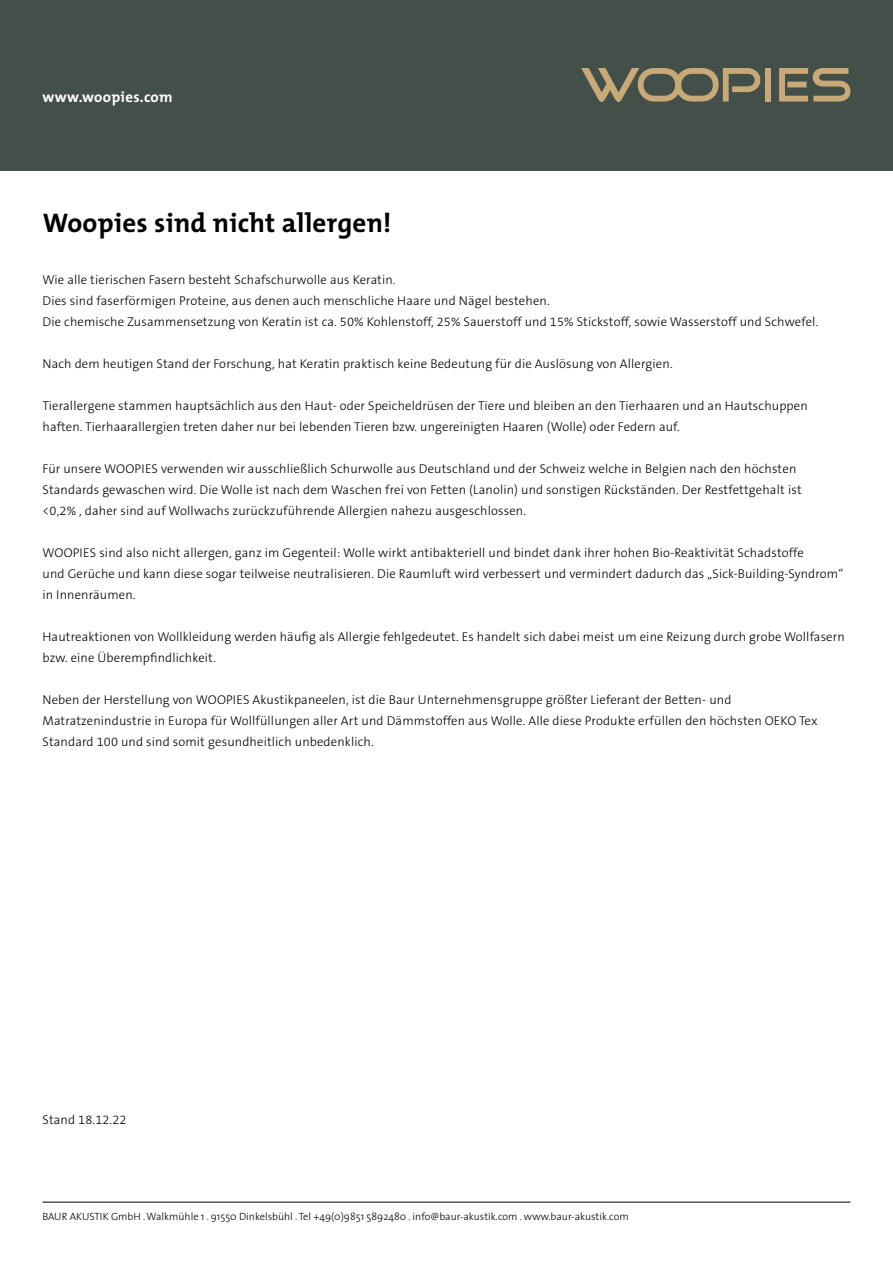
<style>
.page{position:relative;width:893px;height:1263px;background:#fff}
.page>*{position:absolute;margin:0;border:0;box-sizing:border-box;transform-origin:0 0}
.t1{font:700 27px "The Mix";letter-spacing:.01em;color:#000}
.t2{font:700 15px "The Mix";letter-spacing:.02em;color:#fff}
.t3{font:300 12.75px/21px "The Sans B3";letter-spacing:.01em;color:#000}
.t4{font:300 10.5px "The Sans";color:#000}
</style>
<div class="page">
<div style="left:0;top:0;width:893px;height:170px;background:#425049"></div>
<svg style="left:581px;top:68px;width:179px;height:34px"></svg>
<div style="left:765px;top:68px;width:6px;height:34px;background:#c8a978"></div>
<svg style="left:779px;top:68px;width:71px;height:34px"></svg>
<hr style="left:43px;top:1202px;width:807px;height:1px;background:#000">
<p class="t2" style="left:43px;top:84px;width:132px">www.woopies.com</p>
<h1 class="t1" style="left:43px;top:200px;width:350px">Woopies sind nicht allergen!</h1>
<p class="t3" style="left:43px;top:270px;width:777px">Wie alle tierischen Fasern besteht Schafschurwolle aus Keratin.<br>Dies sind faserförmigen Proteine, aus denen auch menschliche Haare und Nägel bestehen.<br>Die chemische Zusammensetzung von Keratin ist ca. 50% Kohlenstoff, 25% Sauerstoff und 15% Stickstoff, sowie Wasserstoff und Schwefel.</p>
<p class="t3" style="left:43px;top:354px;width:632px">Nach dem heutigen Stand der Forschung, hat Keratin praktisch keine Bedeutung für die Auslösung von Allergien.</p>
<p class="t3" style="left:43px;top:396px;width:767px">Tierallergene stammen hauptsächlich aus den Haut- oder Speicheldrüsen der Tiere und bleiben an den Tierhaaren und an Hautschuppen haften. Tierhaarallergien treten daher nur bei lebenden Tieren bzw. ungereinigten Haaren (Wolle) oder Federn auf.</p>
<p class="t3" style="left:43px;top:459px;width:761px">Für unsere WOOPIES verwenden wir ausschließlich Schurwolle aus Deutschland und der Schweiz welche in Belgien nach den höchsten<br>Standards gewaschen wird. Die Wolle ist nach dem Waschen frei von Fetten (Lanolin) und sonstigen Rückständen. Der Restfettgehalt ist &lt;0,2% , daher sind auf Wollwachs zurückzuführende Allergien nahezu ausgeschlossen.</p>
<p class="t3" style="left:43px;top:543px;width:802px">WOOPIES sind also nicht allergen, ganz im Gegenteil: Wolle wirkt antibakteriell und bindet dank ihrer hohen Bio-Reaktivität Schadstoffe<br>und Gerüche und kann diese sogar teilweise neutralisieren. Die Raumluft wird verbessert und vermindert dadurch das „Sick-Building-Syndrom“ in Innenräumen.</p>
<p class="t3" style="left:43px;top:627px;width:804px">Hautreaktionen von Wollkleidung werden häufig als Allergie fehlgedeutet. Es handelt sich dabei meist um eine Reizung durch grobe Wollfasern bzw. eine Überempfindlichkeit.</p>
<p class="t3" style="left:43px;top:690px;width:776px">Neben der Herstellung von WOOPIES Akustikpaneelen, ist die Baur Unternehmensgruppe größter Lieferant der Betten- und<br>Matratzenindustrie in Europa für Wollfüllungen aller Art und Dämmstoffen aus Wolle. Alle diese Produkte erfüllen den höchsten OEKO Tex<br>Standard 100 und sind somit gesundheitlich unbedenklich.</p>
<p class="t3" style="left:43px;top:1110px;width:86px">Stand 18.12.22</p>
<p class="t4" style="left:43px;top:1208px;width:588px">BAUR AKUSTIK GmbH . Walkmühle 1 . 91550 Dinkelsbühl . Tel +49(0)9851 5892480 . info@baur-akustik.com . www.baur-akustik.com</p>
</div>
